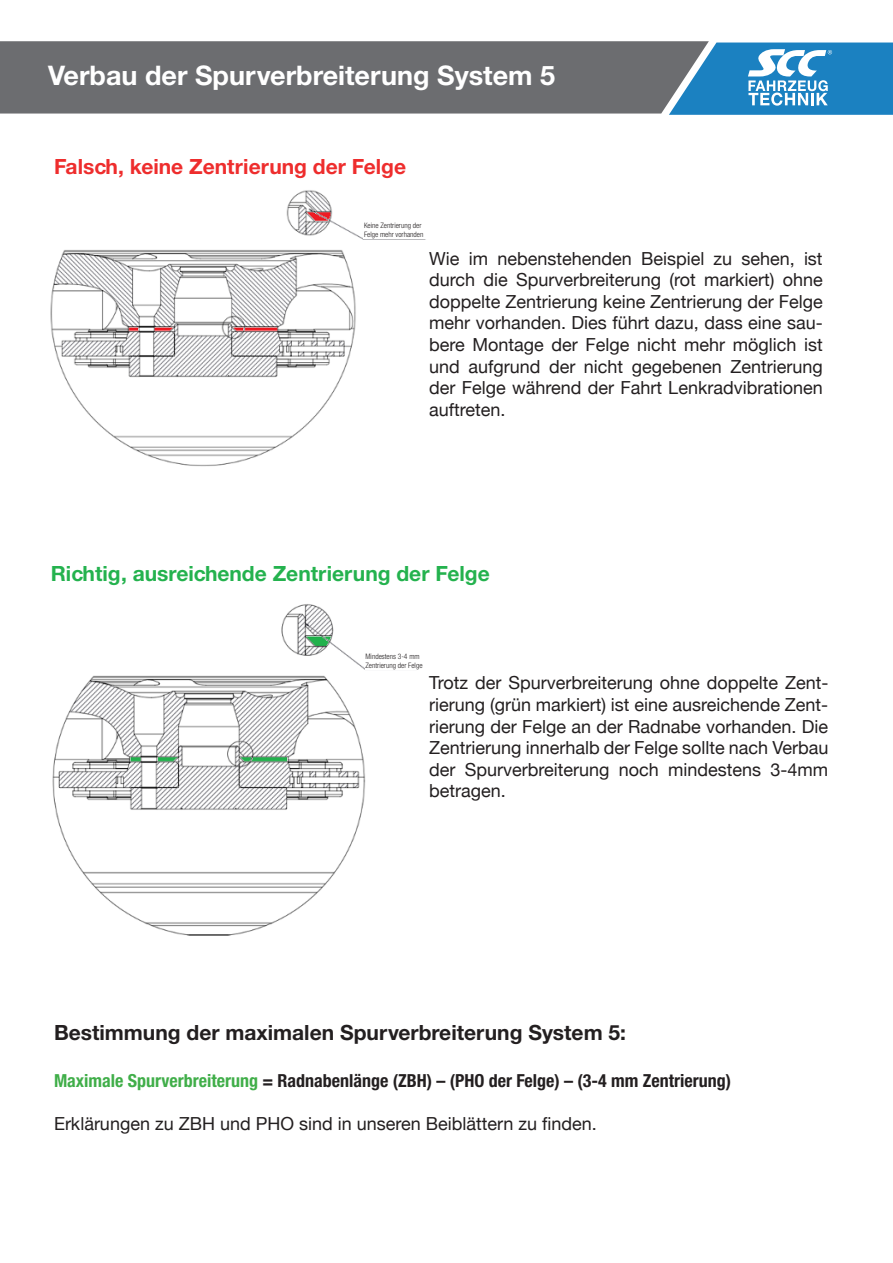
<style>
.page{position:relative;width:893px;height:1263px;background:#fff}
.page>*{position:absolute;margin:0;border:0;box-sizing:border-box;transform-origin:0 0}
.t1{font:700 27px "Helvetica Neue CE";color:#fff}
.t2{font:700 21px "Helvetica Neue CE";color:#231f20}
.t3{font:700 21px "Helvetica Neue CE";color:#24b24e}
.t4{font:700 21px "Helvetica Neue CE";color:#ee2d2d}
.t5{font:18px/21.6px "Helvetica Neue";color:#231f20;text-align:justify}
.t6{font:700 condensed 18px "Helvetica Neue";color:#231f20}
.t7{font:300 condensed 7.5px/9px "Helvetica Neue";color:#231f20}
.s1{color:#40ae49}
</style>
<div class="page">
<div style="left:0;top:41px;width:709px;height:73px;background:#6c6d70"></div>
<img style="left:50px;top:190px;width:376px;height:277px">
<img style="left:52px;top:604px;width:314px;height:332px">
<div style="left:364px;top:222px;width:77px;height:17px;background:#fff"></div>
<div style="left:365px;top:651px;width:58px;height:18px;background:#fff"></div>
<svg style="left:669px;top:43px;width:224px;height:72px"></svg>
<h1 class="t1" style="left:48px;top:58px;width:509px">Verbau der Spurverbreiterung System 5</h1>
<p class="t4" style="left:54px;top:154px;width:354px">Falsch, keine Zentrierung der Felge</p>
<p class="t7" style="left:364px;top:220px;width:61px">Keine Zentrierung der<br>Felge mehr vorhanden</p>
<p class="t5" style="left:429px;top:247px;width:395px">Wie im nebenstehenden Beispiel zu sehen, ist durch die Spurverbreiterung (rot markiert) ohne doppelte Zentrierung keine Zentrierung der Felge mehr vorhanden. Dies führt dazu, dass eine sau&shy;bere Montage der Felge nicht mehr möglich ist und aufgrund der nicht gegebenen Zentrierung der Felge während der Fahrt Lenkradvibrationen auftreten.</p>
<p class="t3" style="left:51px;top:560px;width:440px">Richtig, ausreichende Zentrierung der Felge</p>
<p class="t7" style="left:365px;top:652px;width:59px">Mindestens 3-4 mm<br>Zentrierung der Felge</p>
<p class="t5" style="left:429px;top:672px;width:401px">Trotz der Spurverbreiterung ohne doppelte Zent&shy;rierung (grün markiert) ist eine ausreichende Zent&shy;rierung der Felge an der Radnabe vorhanden. Die Zentrierung innerhalb der Felge sollte nach Verbau der Spurverbreiterung noch mindestens 3-4mm betragen.</p>
<p class="t2" style="left:54px;top:1019px;width:573px">Bestimmung der maximalen Spurverbreiterung System 5:</p>
<p class="t6" style="left:54px;top:1069px;width:678px"><span class="s1">Maximale Spurverbreiterung</span> = Radnabenlänge (ZBH) – (PHO der Felge) – (3-4 mm Zentrierung)</p>
<p class="t5" style="left:54px;top:1112px;width:544px">Erklärungen zu ZBH und PHO sind in unseren Beiblättern zu finden.</p>
</div>
